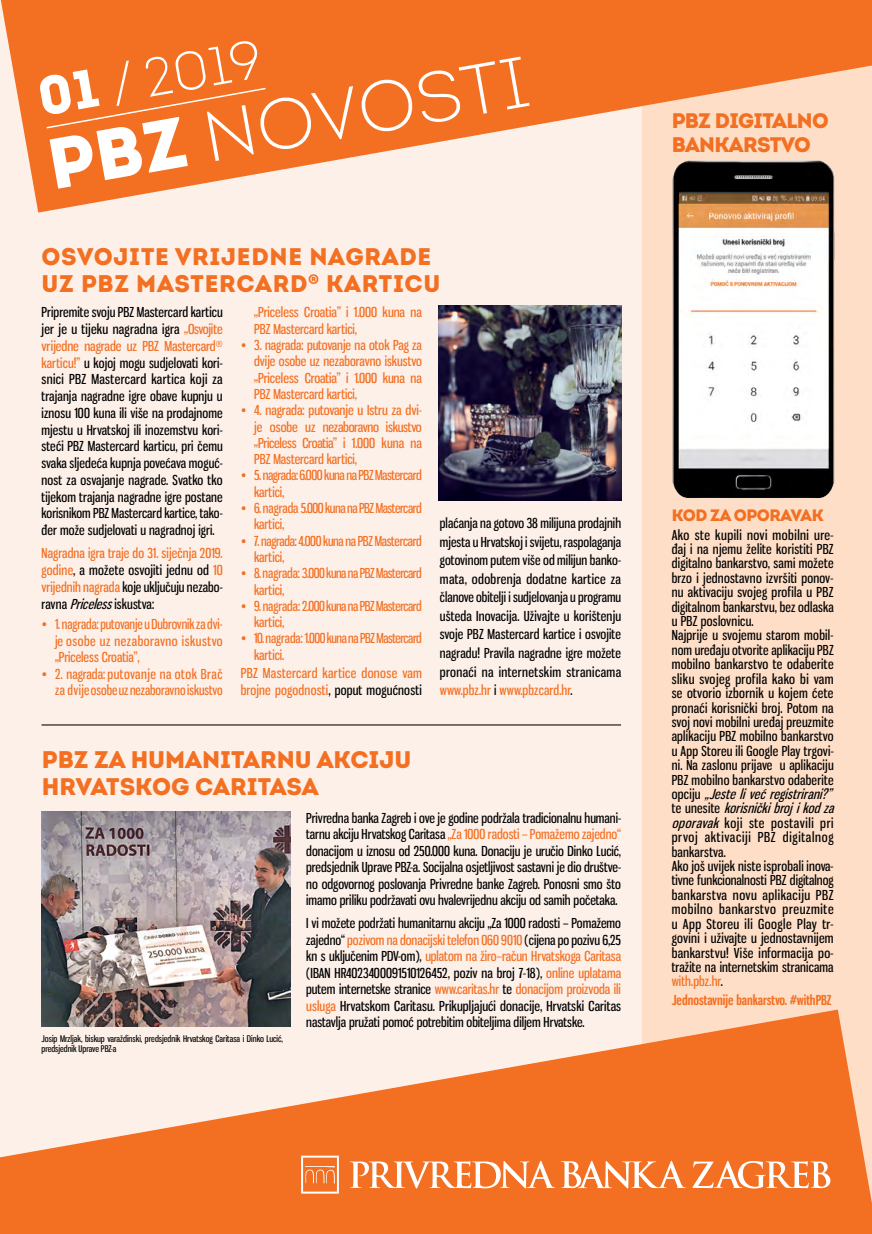
<style>
.page{position:relative;width:872px;height:1234px;background:#fff}
.page>*{position:absolute;margin:0;border:0;box-sizing:border-box;transform-origin:0 0}
.t1{font:300 71.25px "Intro";color:#fff}
.t2{font:300 54px "Intro";color:#fff}
.t3{font:900 24px/27px "Intro";letter-spacing:.015em;color:#f36f21}
.t4{font:900 21px/24px "Intro";letter-spacing:-.03em;color:#f36f21}
.t5{font:900 16.5px "Intro";letter-spacing:-.03em;color:#f36f21}
.t6{font:13.5px/14.4px "Gnuolane Rg";letter-spacing:.02em;color:#000;text-align:justify}
.t7{font:13.5px/16.4px "Gnuolane Rg";color:#f36f21;text-align:right}
.t8{font:13.5px/16.4px "Gnuolane Rg";letter-spacing:-.03em;color:#f36f21}
.t9{font:13.5px/16.4px "Gnuolane Rg";letter-spacing:-.02em;color:#f36f21}
.t10{font:700 13.5px "Gnuolane Rg";color:#f36f21}
.t11{font:italic 13.5px/23.4px "Gnuolane Rg";color:#000;text-align:right}
.t12{font:9px/10.5px "Gnuolane Rg";color:#000}
.s1{font-weight:900}
.s2{font-family:"Intro Cond Light Free";font-weight:400}
.s3{color:#f36f21}
.s4{color:#000}
.s5{font-style:italic;color:#000}
.s6{font-style:italic}
.s7{font-style:normal}
</style>
<div class="page">
<div style="left:0;top:0;width:642px;height:1009px;background:#fdf0e9"></div>
<div style="left:642px;top:0;width:230px;height:1233px;background:#fedec7"></div>
<svg style="left:0;top:1009px;width:872px;height:224px;fill:#f36f21"></svg>
<svg style="left:1px;top:0;width:871px;height:212px;fill:#f36f21"></svg>
<svg style="left:301px;top:1155px;width:529px;height:38px"></svg>
<hr style="left:42px;top:724px;width:579px;height:1px;background:#000">
<div style="left:45px;top:87px;width:222px;height:42px;background:#f36f21"></div>
<img style="left:672px;top:160px;width:162px;height:338px">
<img style="left:438px;top:305px;width:183px;height:195px">
<img style="left:42px;top:811px;width:249px;height:215px">
<h2 class="t2" style="left:32px;top:64px;width:227px;rotate:-10deg"><span class="s1">01</span> <span class="s2">⁄</span> 2019</h2>
<h1 class="t1" style="left:41px;top:122px;width:488px;rotate:-10deg"><span class="s1">PBZ</span> NOVOSTI</h1>
<h3 class="t3" style="left:42px;top:242px;width:400px">OSVOJITE VRIJEDNE NAGRADE<br>UZ PBZ MASTERCARD<sup>®</sup> KARTICU</h3>
<p class="t6" style="left:42px;top:304px;width:183px;line-height:16.8px">Pripremite svoju PBZ Mastercard karticu jer je u tijeku nagradna igra</p>
<p class="t7" style="left:254px;top:304px;width:169px;text-align:left">Priceless Croatia” i 1.000 kuna na<br>PBZ Mastercard kartici,</p>
<p class="t7" style="left:241px;top:336px;width:182px">• 3. nagrada: putovanje na otok Pag za dvije osobe uz nezaboravno iskustvo</p>
<p class="t7" style="left:254px;top:377px;width:5px">”</p>
<p class="t7" style="left:254px;top:311px;width:5px">”</p>
<p class="t6" style="left:42px;top:320px;width:183px;line-height:16.8px;text-indent:146px"><span class="s3">Osvojite vrijedne nagrade uz PBZ Mastercard® karticu!”</span> u kojoj mogu sudjelovati kori&shy;snici PBZ Mastercard kartica koji za trajanja nagradne igre obave kupnju u iznosu 100 kuna ili više na prodajnome mjestu u Hrvatskoj ili inozemstvu kori&shy;steći PBZ Mastercard karticu, pri čemu svaka sljedeća kupnja povećava moguć&shy;nost za osvajanje nagrade. Svatko tko tijekom trajanja nagradne igre postane korisnikom PBZ Mastercard kartice, tako&shy;đer može sudjelovati u nagradnoj igri.</p>
<p class="t7" style="left:42px;top:544px;width:183px;line-height:16.8px;text-align:justify">Nagradna igra traje do 31. siječnja 2019. godine<span class="s4">, a možete osvojiti jednu od</span> 10 vrijednih nagrada <span class="s4">koje uključuju nezabo&shy;ravna</span> <span class="s5">Priceless</span><span class="s4">iskustva:</span></p>
<p class="t7" style="left:42px;top:615px;width:182px">• 1. nagrada: putovanje u Dubrovnik za dvi&shy;je osobe uz nezaboravno iskustvo</p>
<p class="t7" style="left:55px;top:656px;width:5px">”</p>
<p class="t7" style="left:59px;top:648px;width:82px">Priceless Croatia”,</p>
<p class="t7" style="left:42px;top:665px;width:182px">• 2. nagrada: putovanje na otok Brač za dvije osobe uz nezaboravno iskustvo</p>
<p class="t7" style="left:184px;top:328px;width:5px">”</p>
<p class="t7" style="left:254px;top:369px;width:169px;text-align:left">Priceless Croatia” i 1.000 kuna na<br>PBZ Mastercard kartici,</p>
<p class="t7" style="left:241px;top:402px;width:182px">• 4. nagrada: putovanje u Istru za dvi&shy;je osobe uz nezaboravno iskustvo</p>
<p class="t7" style="left:254px;top:442px;width:5px">”</p>
<p class="t7" style="left:254px;top:434px;width:169px;text-align:left">Priceless Croatia” i 1.000 kuna na<br>PBZ Mastercard kartici,</p>
<p class="t8" style="left:254px;top:467px;width:169px;text-indent:-13px">• 5. nagrada: 6.000 kuna na PBZ Mastercard kartici,</p>
<p class="t8" style="left:254px;top:499px;width:169px;text-indent:-13px">• 6. nagrada 5.000 kuna na PBZ Mastercard kartici,</p>
<p class="t9" style="left:254px;top:532px;width:169px;text-indent:-13px">• 7. nagrada: 4.000 kuna na PBZ Mastercard kartici,</p>
<p class="t8" style="left:254px;top:565px;width:169px;text-indent:-13px">• 8. nagrada: 3.000 kuna na PBZ Mastercard kartici,</p>
<p class="t8" style="left:254px;top:597px;width:169px;text-indent:-13px">• 9. nagrada: 2.000 kuna na PBZ Mastercard kartici,</p>
<p class="t8" style="left:254px;top:630px;width:169px;text-indent:-13px">• 10. nagrada: 1.000 kuna na PBZ Mastercard kartici.</p>
<p class="t7" style="left:241px;top:665px;width:183px;text-align:left">PBZ Mastercard kartice donose vam brojne pogodnosti<span class="s4">, poput mogućnosti</span></p>
<p class="t6" style="left:440px;top:514px;width:183px;line-height:18.5px">plaćanja na gotovo 38 milijuna prodajnih mjesta u Hrvatskoj i svijetu, raspolaganja gotovinom putem više od milijun banko&shy;mata, odobrenja dodatne kartice za članove obitelji i sudjelovanja u programu ušteda Inovacija. Uživajte u korištenju svoje PBZ Mastercard kartice i osvojite nagradu! Pravila nagradne igre možete pronaći na internetskim stranicama <span class="s3">www.pbz.hr</span> i <span class="s3">www.pbzcard.hr</span>.</p>
<h3 class="t3" style="left:42px;top:745px;width:371px">PBZ ZA HUMANITARNU AKCIJU<br>HRVATSKOG CARITASA</h3>
<p class="t6" style="left:306px;top:809px;width:316px;line-height:16.5px">Privredna banka Zagreb i ove je godine podržala tradicionalnu humani&shy;tarnu akciju Hrvatskog Caritasa <span class="s3">„Za 1000 radosti – Pomažemo zajedno“ </span>donacijom u iznosu od 250.000 kuna. Donaciju je uručio Dinko Lucić, predsjednik Uprave PBZ-a. Socijalna osjetljivost sastavni je dio društve&shy;no odgovornog poslovanja Privredne banke Zagreb. Ponosni smo što imamo priliku podržavati ovu hvalevrijednu akciju od samih početaka.</p>
<p class="t6" style="left:306px;top:914px;width:316px;line-height:16.5px">I vi možete podržati humanitarnu akciju „Za 1000 radosti – Pomažemo zajedno“ <span class="s3">pozivom na donacijski telefon 060 9010</span> (cijena po pozivu 6,25 kn s uključenim PDV-om), <span class="s3">uplatom na žiro–račun Hrvatskoga Caritasa </span>(IBAN HR4023400091510126452, poziv na broj 7-18), <span class="s3">online uplatama </span>putem internetske stranice <span class="s3">www.caritas.hr</span> te <span class="s3">donacijom proizvoda ili usluga</span> Hrvatskom Caritasu. Prikupljajući donacije, Hrvatski Caritas nastavlja pružati pomoć potrebitim obiteljima diljem Hrvatske.</p>
<p class="t12" style="left:42px;top:1032px;width:243px">Josip Mrzljak, biskup varaždinski, predsjednik Hrvatskog Caritasa i Dinko Lucić, predsjednik Uprave PBZ-a</p>
<h3 class="t4" style="left:671px;top:108px;width:158px">PBZ DIGITALNO<br>BANKARSTVO</h3>
<p class="t5" style="left:671px;top:504px;width:153px">KOD ZA OPORAVAK</p>
<p class="t6" style="left:671px;top:527px;width:163px;text-align:left">Ako ste kupili novi mobilni ure&shy;đaj i na njemu želite koristiti PBZ digitalno bankarstvo, sami možete brzo i jednostavno izvršiti ponov&shy;nu aktivaciju svojeg profila u PBZ digitalnom bankarstvu, bez odlaska u PBZ poslovnicu.<br>Najprije u svojemu starom mobil&shy;nom uređaju otvorite aplikaciju PBZ mobilno bankarstvo te odaberite sliku svojeg profila kako bi vam se otvorio izbornik u kojem ćete pronaći korisnički broj. Potom na svoj novi mobilni uređaj preuzmite aplikaciju PBZ mobilno bankarstvo u App Storeu ili Google Play trgovi&shy;ni. Na zaslonu prijave u aplikaciju PBZ mobilno bankarstvo odaberite o p c i j u <span class="s6">„Jestelivećregistrirani?</span></p>
<p class="t11" style="left:671px;top:773px;width:168px">„<br><span class="s7">t e u n e s i t e</span> korisničkibroj ikodza</p>
<p class="t6" style="left:671px;top:815px;width:163px;text-align:left"><span class="s6">oporavak</span> koji ste postavili pri prvoj aktivaciji PBZ digitalnog bankarstva.<br>Ako još uvijek niste isprobali inova&shy;tivne funkcionalnosti PBZ digitalnog bankarstva novu aplikaciju PBZ mobilno bankarstvo preuzmite u App Storeu ili Google Play tr&shy;govini i uživajte u jednostavnijem bankarstvu! Više informacija po&shy;tražite na internetskim stranicama <span class="s3">with.pbz.hr</span>.</p>
<p class="t10" style="left:671px;top:991px;width:161px">Jednostavnije bankarstvo. #withPBZ</p>
</div>
